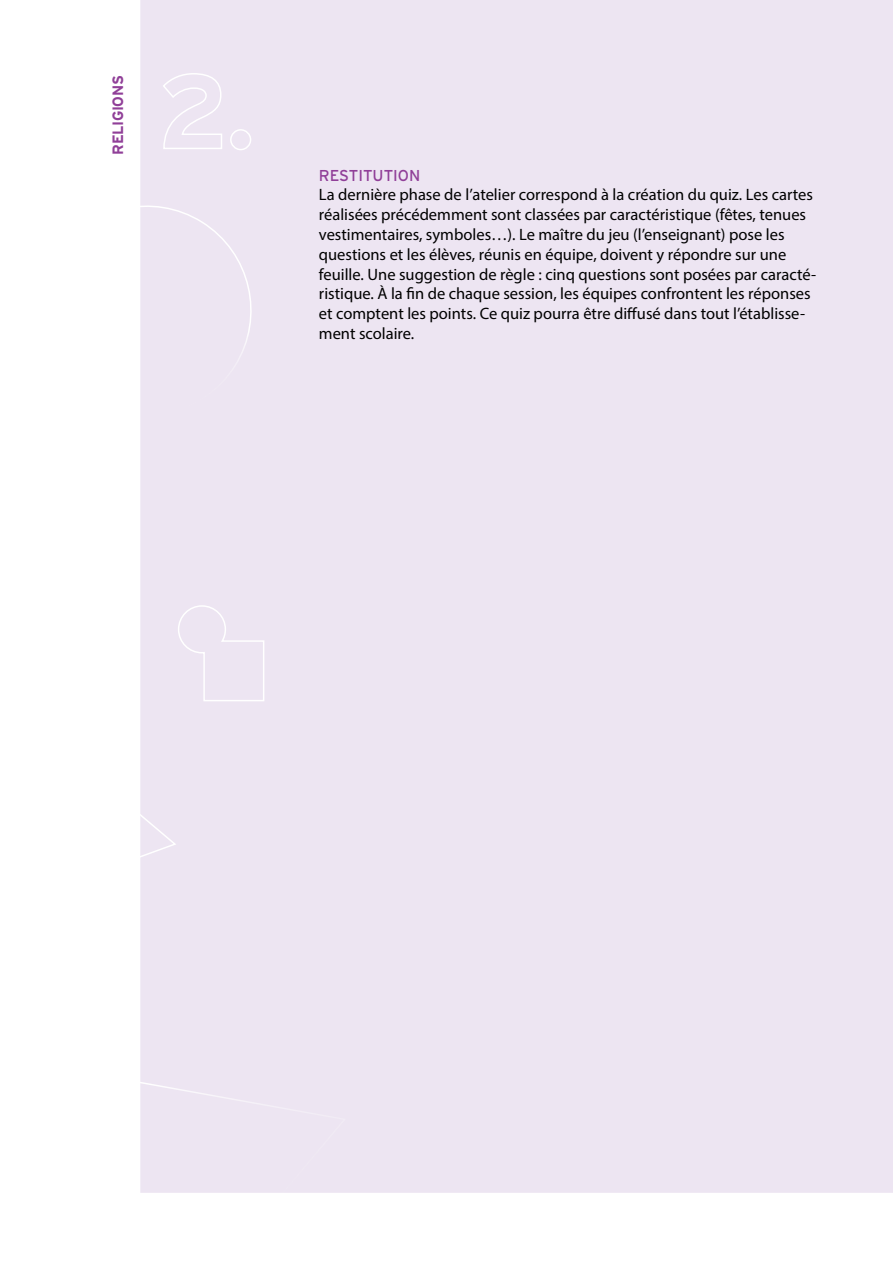
<style>
.page{position:relative;width:893px;height:1263px;background:#fff}
.page>*{position:absolute;margin:0;border:0;box-sizing:border-box;transform-origin:0 0}
.t1{font:16.5px/19.8px "Myriad Pro";color:#000}
.t2{font:15.75px "Interstate";color:#903f98}
.t3{font:700 15px "Interstate";letter-spacing:-.025em;color:#903f98}
</style>
<div class="page">
<div style="left:140px;top:0;width:753px;height:1193px;background:#ede5f2"></div>
<p class="t3" style="left:110px;top:155px;width:81px;rotate:-90deg">RELIGIONS</p>
<p class="t2" style="left:319px;top:166px;width:103px">RESTITUTION</p>
<p class="t1" style="left:319px;top:185px;width:499px">La dernière phase de l’atelier correspond à la création du quiz. Les cartes réalisées précédemment sont classées par caractéristique (fêtes, tenues vestimentaires, symboles…). Le maître du jeu (l’enseignant) pose les questions et les élèves, réunis en équipe, doivent y répondre sur une feuille. Une suggestion de règle : cinq questions sont posées par caracté&shy;ristique. À la fin de chaque session, les équipes confrontent les réponses et comptent les points. Ce quiz pourra être diffusé dans tout l’établisse&shy;ment scolaire.</p>
</div>
